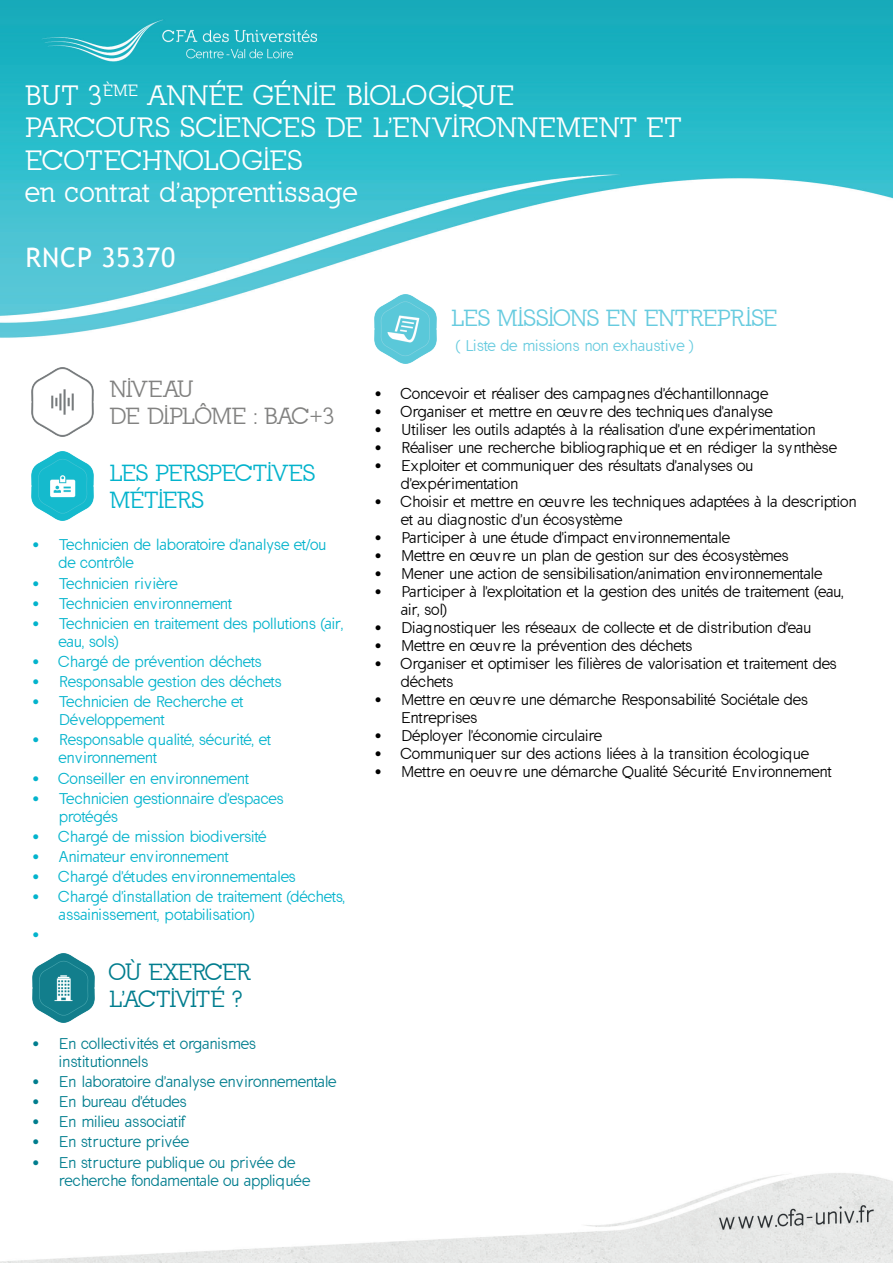
<style>
.page{position:relative;width:893px;height:1263px;background:#fff}
.page>*{position:absolute;margin:0;border:0;box-sizing:border-box;transform-origin:0 0}
.t1{font:27px/32.4px "California";letter-spacing:.03em;color:#fff}
.t2{font:27px "Trebuchet MS";letter-spacing:.03em;color:#fff}
.t3{font:22.5px "California";color:#67cbdf}
.t4{font:22.5px/27px "California";color:#03b3cc}
.t5{font:22.5px/27px "California";color:#828281}
.t6{font:22.5px/27px "California";color:#007d8e}
.t7{font:15px/18px "California Sans";color:#000}
.t8{font:15px/18px "California Sans";color:#03b3cc}
.t9{font:15px/18px "California Sans";letter-spacing:.025em;color:#000}
.t10{font:15px/18px "California Sans";color:#007d8e}
.t11{font:15px/18px "California Sans";letter-spacing:.02em;color:#03b3cc}
.t12{font:15px "California Sans";letter-spacing:.025em;color:#67cbdf}
.t13{font:15px "California Sans";letter-spacing:.025em;color:#03b3cc}
</style>
<div class="page">
<img style="left:0;top:0;width:893px;height:1263px">
<img style="left:32px;top:368px;width:62px;height:68px">
<img style="left:32px;top:451px;width:62px;height:69px">
<img style="left:32px;top:954px;width:62px;height:68px">
<img style="left:374px;top:295px;width:62px;height:68px">
<h1 class="t1" style="left:26px;top:79px;width:657px">BUT 3<sup>ÈME</sup> ANNÉE GÉNIE BIOLOGIQUE<br>PARCOURS SCIENCES DE L'ENVIRONNEMENT ET<br>ECOTECHNOLOGIES<br>en contrat d'apprentissage</h1>
<h1 class="t2" style="left:26px;top:241px;width:151px">RNCP 35370</h1>
<h2 class="t5" style="left:110px;top:376px;width:226px">NIVEAU<br>DE DIPLÔME : BAC+3</h2>
<h2 class="t4" style="left:110px;top:459px;width:206px">LES PERSPECTIVES<br>MÉTIERS</h2>
<p class="t8" style="left:59px;top:536px;width:269px;text-indent:-27px">• Technicien de laboratoire d'analyse et/ou de contrôle</p>
<p class="t8" style="left:32px;top:574px;width:147px">• Technicien rivière</p>
<p class="t8" style="left:32px;top:594px;width:202px">• Technicien environnement</p>
<p class="t8" style="left:59px;top:615px;width:286px;text-indent:-27px">• Technicien en traitement des pollutions (air, eau, sols)</p>
<p class="t8" style="left:32px;top:653px;width:231px">• Chargé de prévention déchets</p>
<p class="t13" style="left:32px;top:673px;width:251px">• Responsable gestion des déchets</p>
<p class="t8" style="left:59px;top:693px;width:186px;text-indent:-27px">• Technicien de Recherche et<br>Développement</p>
<p class="t8" style="left:59px;top:731px;width:213px;text-indent:-27px">• Responsable qualité, sécurité, et environnement</p>
<p class="t8" style="left:32px;top:769px;width:218px">• Conseiller en environnement</p>
<p class="t11" style="left:59px;top:789px;width:226px;text-indent:-27px">• Technicien gestionnaire d'espaces protégés</p>
<p class="t8" style="left:32px;top:827px;width:236px">• Chargé de mission biodiversité</p>
<p class="t8" style="left:32px;top:848px;width:198px">• Animateur environnement</p>
<p class="t8" style="left:32px;top:868px;width:265px">• Chargé d'études environnementales</p>
<p class="t8" style="left:59px;top:888px;width:288px;text-indent:-27px">• Chargé d'installation de traitement (déchets, assainissement, potabilisation)</p>
<p class="t8" style="left:32px;top:926px;width:10px">•</p>
<h2 class="t6" style="left:110px;top:958px;width:142px">OÙ EXERCER<br>L'ACTIVITÉ ?</h2>
<p class="t10" style="left:59px;top:1035px;width:198px;text-indent:-27px">• En collectivités et organismes institutionnels</p>
<p class="t10" style="left:32px;top:1073px;width:306px">• En laboratoire d'analyse environnementale</p>
<p class="t10" style="left:32px;top:1093px;width:156px">• En bureau d'études</p>
<p class="t10" style="left:32px;top:1113px;width:155px">• En milieu associatif</p>
<p class="t10" style="left:32px;top:1133px;width:158px">• En structure privée</p>
<p class="t10" style="left:59px;top:1153px;width:253px;text-indent:-27px">• En structure publique ou privée de recherche fondamentale ou appliquée</p>
<h2 class="t3" style="left:452px;top:304px;width:327px">LES MISSIONS EN ENTREPRISE</h2>
<p class="t12" style="left:456px;top:337px;width:239px">( Liste de missions non exhaustive )</p>
<p class="t7" style="left:374px;top:385px;width:395px">• Concevoir et réaliser des campagnes d'échantillonnage</p>
<p class="t7" style="left:374px;top:403px;width:400px">• Organiser et mettre en œuvre des techniques d'analyse</p>
<p class="t7" style="left:374px;top:421px;width:443px">• Utiliser les outils adaptés à la réalisation d'une expérimentation</p>
<p class="t7" style="left:374px;top:439px;width:464px">• Réaliser une recherche bibliographique et en rédiger la synthèse</p>
<p class="t7" style="left:401px;top:457px;width:353px;text-indent:-27px">• Exploiter et communiquer des résultats d'analyses ou d'expérimentation</p>
<p class="t9" style="left:401px;top:493px;width:457px;text-indent:-27px">• Choisir et mettre en œuvre les techniques adaptées à la description et au diagnostic d'un écosystème</p>
<p class="t7" style="left:374px;top:529px;width:357px">• Participer à une étude d'impact environnementale</p>
<p class="t9" style="left:374px;top:547px;width:415px">• Mettre en œuvre un plan de gestion sur des écosystèmes</p>
<p class="t7" style="left:374px;top:565px;width:449px">• Mener une action de sensibilisation/animation environnementale</p>
<p class="t7" style="left:401px;top:583px;width:444px;text-indent:-27px">• Participer à l'exploitation et la gestion des unités de traitement (eau, air, sol)</p>
<p class="t9" style="left:374px;top:619px;width:438px">• Diagnostiquer les réseaux de collecte et de distribution d'eau</p>
<p class="t7" style="left:374px;top:637px;width:319px">• Mettre en œuvre la prévention des déchets</p>
<p class="t7" style="left:401px;top:655px;width:437px;text-indent:-27px">• Organiser et optimiser les filières de valorisation et traitement des déchets</p>
<p class="t7" style="left:401px;top:691px;width:408px;text-indent:-27px">• Mettre en œuvre une démarche Responsabilité Sociétale des<br>Entreprises</p>
<p class="t7" style="left:374px;top:727px;width:229px">• Déployer l'économie circulaire</p>
<p class="t9" style="left:374px;top:745px;width:436px">• Communiquer sur des actions liées à la transition écologique</p>
<p class="t7" style="left:374px;top:763px;width:459px">• Mettre en oeuvre une démarche Qualité Sécurité Environnement</p>
</div>
